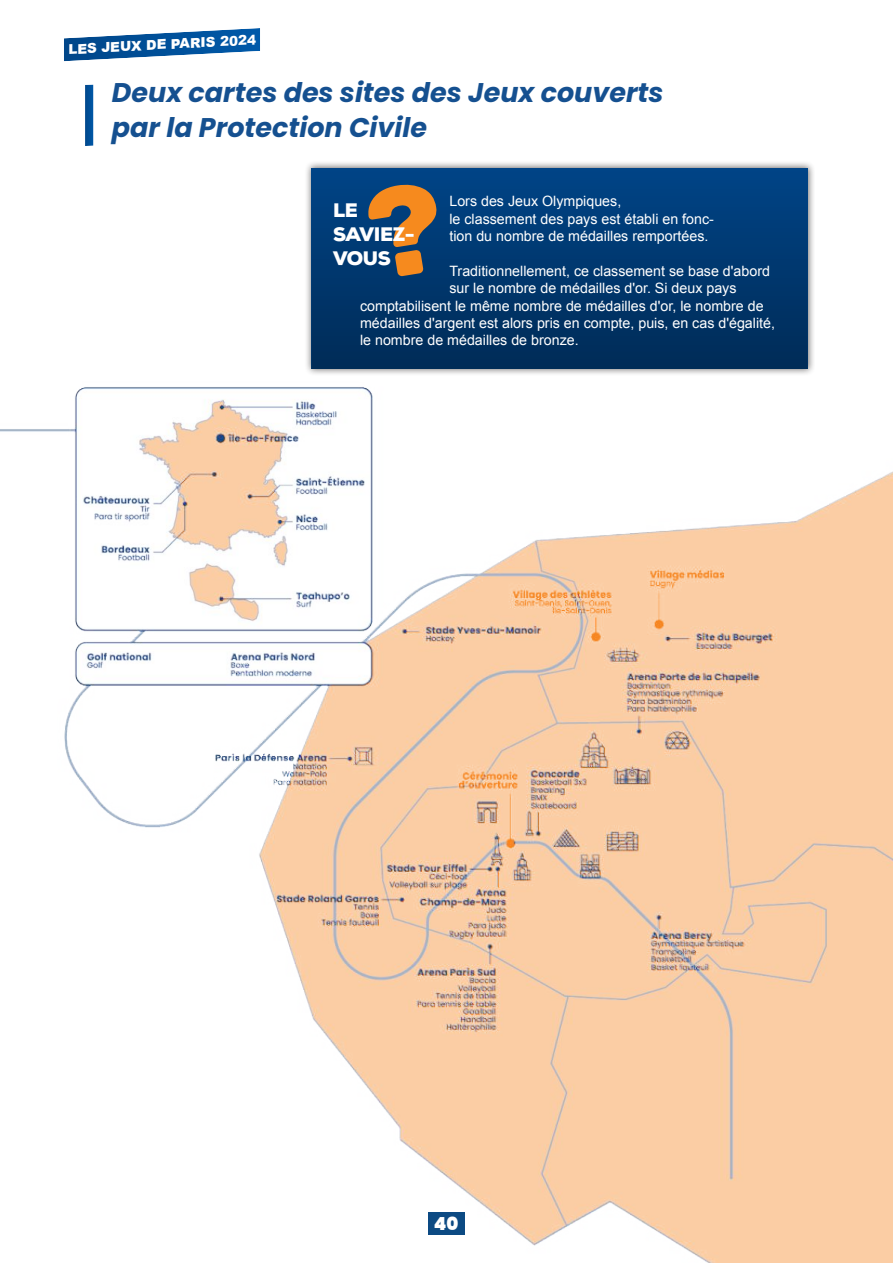
<style>
.page{position:relative;width:893px;height:1263px;background:#fff}
.page>*{position:absolute;margin:0;border:0;box-sizing:border-box;transform-origin:0 0}
.t1{font:italic 700 27px/34.7px "Poppins";color:#155090}
.t2{font:900 19.5px/24px "Nexa";letter-spacing:-.02em;color:#fff}
.t3{font:900 18px "Poppins";color:#fff}
.t4{font:14.25px/17.4px "Arial";color:#fff}
.t5{font:900 13.5px "Arial";color:#fff}
</style>
<div class="page">
<div style="left:304px;top:161px;width:511px;height:215px;background:#221f1f;opacity:.65"></div>
<img style="left:312px;top:168px;width:496px;height:201px">
<svg style="left:368px;top:184px;width:69px;height:92px;background:#74604c"></svg>
<img style="left:64px;top:28px;width:196px;height:33px">
<img style="left:0;top:375px;width:893px;height:888px">
<img style="left:85px;top:85px;width:9px;height:61px">
<p class="t5" style="left:68px;top:42px;width:189px;rotate:-3deg">LES JEUX DE PARIS 2024</p>
<h1 class="t1" style="left:112px;top:76px;width:553px">Deux cartes des sites des Jeux couverts par la Protection Civile</h1>
<p class="t4" style="left:449px;top:194px;width:266px">Lors des Jeux Olympiques,<br>le classement des pays est établi en fonc&shy;tion du nombre de médailles remportées.</p>
<p class="t4" style="left:449px;top:263px;width:322px">Traditionnellement, ce classement se base d'abord</p>
<p class="t4" style="left:449px;top:281px;width:289px">sur le nombre de médailles d'or. Si deux pays</p>
<p class="t4" style="left:360px;top:298px;width:405px">comptabilisent le même nombre de médailles d'or, le nombre de</p>
<p class="t4" style="left:360px;top:315px;width:416px">médailles d'argent est alors pris en compte, puis, en cas d'égalité,</p>
<p class="t4" style="left:360px;top:333px;width:220px">le nombre de médailles de bronze.</p>
<h2 class="t2" style="left:333px;top:198px;width:83px">LE<br>SAVIEZ-<br>VOUS</h2>
<p class="t3" style="left:434px;top:1214px;width:26px">40</p>
</div>
